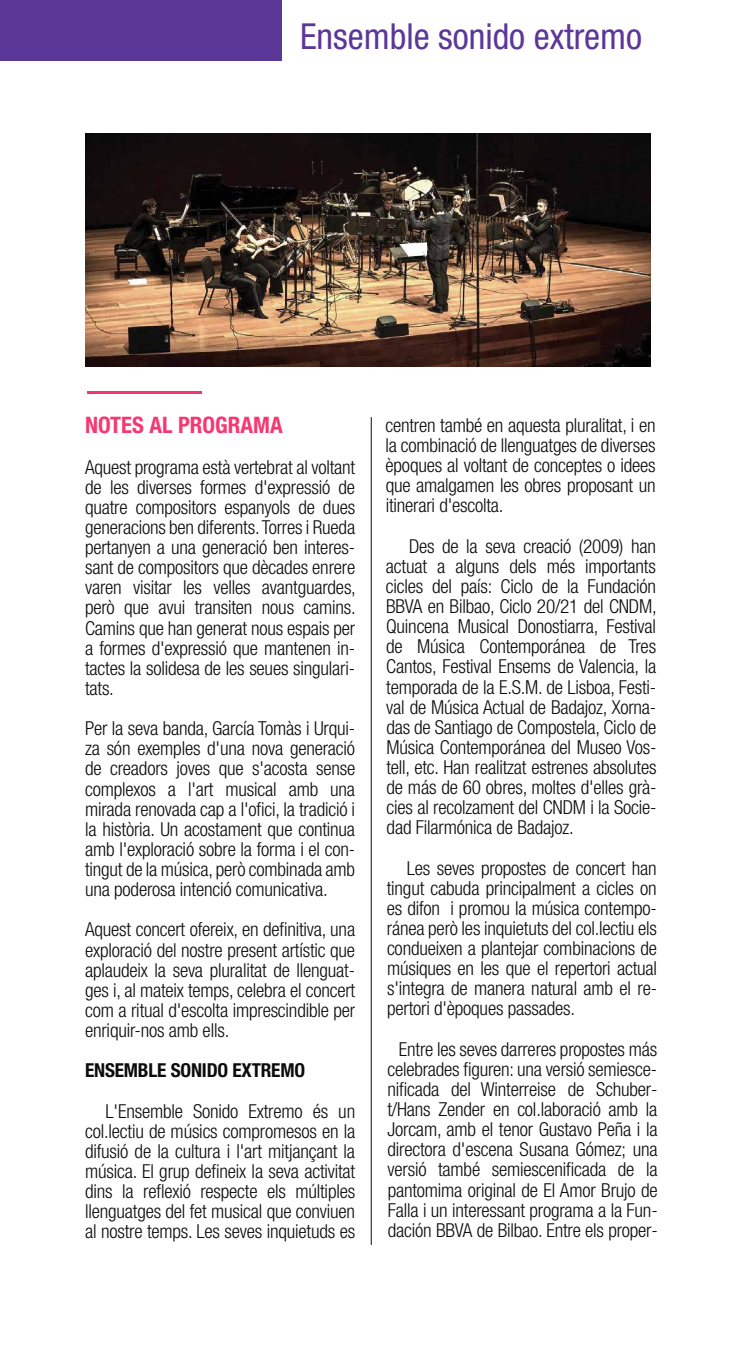
<style>
.page{position:relative;width:737px;height:1347px;background:#fff}
.page>*{position:absolute;margin:0;border:0;box-sizing:border-box;transform-origin:0 0}
.t1{font:condensed 35.88px "Helvetica Neue LT Std";color:#5b3797}
.t2{font:700 condensed 22.75px "Helvetica Neue LT Std";color:#f63771}
.t3{font:300 condensed 19.25px/20.1px "Helvetica Neue LT Std";letter-spacing:-.01em;color:#0d0c0d;text-align:justify}
.t4{font:700 condensed 19.25px "Helvetica Neue LT Std";letter-spacing:-.01em;color:#0d0c0d}
</style>
<div class="page">
<div style="left:0;top:0;width:281px;height:61px;background:#5b3797"></div>
<hr style="left:87px;top:391px;width:115px;height:2px;background:#f53771">
<hr style="left:371px;top:417px;width:1px;height:828px;background:#0d0c0d">
<img style="left:85px;top:133px;width:565px;height:233px">
<h1 class="t1" style="left:300px;top:15px;width:343px">Ensemble sonido extremo</h1>
<p class="t2" style="left:85px;top:411px;width:199px">NOTES AL PROGRAMA</p>
<p class="t3" style="left:85px;top:457px;width:272px">Aquest programa està vertebrat al voltant de les diverses formes d'expressió de quatre compositors espanyols de dues generacions ben diferents. Torres i Rueda pertanyen a una generació ben interes&shy;sant de compositors que dècades enrere varen visitar les velles avantguardes, però que avui transiten nous camins.<br>Camins que han generat nous espais per a formes d'expressió que mantenen in&shy;tactes la solidesa de les seues singulari&shy;tats.</p>
<p class="t3" style="left:85px;top:718px;width:271px">Per la seva banda, García Tomàs i Urqui&shy;za són exemples d'una nova generació de creadors joves que s'acosta sense complexos a l'art musical amb una mirada renovada cap a l'ofici, la tradició i la història. Un acostament que continua amb l'exploració sobre la forma i el con&shy;tingut de la música, però combinada amb una poderosa intenció comunicativa.</p>
<p class="t3" style="left:85px;top:919px;width:271px">Aquest concert ofereix, en definitiva, una exploració del nostre present artístic que aplaudeix la seva pluralitat de llenguat&shy;ges i, al mateix temps, celebra el concert com a ritual d'escolta imprescindible per enriquir-nos amb ells.</p>
<p class="t4" style="left:85px;top:1059px;width:221px">ENSEMBLE SONIDO EXTREMO</p>
<p class="t3" style="left:85px;top:1100px;width:271px;text-indent:21px">L'Ensemble Sonido Extremo és un col.lectiu de músics compromesos en la difusió de la cultura i l'art mitjançant la música. El grup defineix la seva activitat dins la reflexió respecte els múltiples llenguatges del fet musical que conviuen al nostre temps. Les seves inquietuds es</p>
<p class="t3" style="left:385px;top:415px;width:272px">centren també en aquesta pluralitat, i en la combinació de llenguatges de diverses èpoques al voltant de conceptes o idees que amalgamen les obres proposant un itinerari d'escolta.</p>
<p class="t3" style="left:386px;top:536px;width:272px;text-indent:23px">Des de la seva creació (2009) han actuat a alguns dels més importants cicles del país: Ciclo de la Fundación BBVA en Bilbao, Ciclo 20/21 del CNDM, Quincena Musical Donostiarra, Festival de Música Contemporánea de Tres Cantos, Festival Ensems de Valencia, la temporada de la E.S.M. de Lisboa, Festi&shy;val de Música Actual de Badajoz, Xorna&shy;das de Santiago de Compostela, Ciclo de Música Contemporánea del Museo Vos&shy;tell, etc. Han realitzat estrenes absolutes de más de 60 obres, moltes d'elles grà&shy;cies al recolzament del CNDM i la Socie&shy;dad Filarmónica de Badajoz.</p>
<p class="t3" style="left:387px;top:857px;width:272px;text-indent:20px">Les seves propostes de concert han tingut cabuda principalment a cicles on es difon i promou la música contempo&shy;ránea però les inquietuts del col.lectiu els condueixen a plantejar combinacions de músiques en les que el repertori actual s'integra de manera natural amb el re&shy;pertori d'èpoques passades.</p>
<p class="t3" style="left:387px;top:1039px;width:272px;text-align:center">Entre les seves darreres propostes más celebrades figuren: una versió semiesce&shy;nificada del Winterreise de Schuber&shy;t/Hans Zender en col.laboració amb la Jorcam, amb el tenor Gustavo Peña i la directora d'escena Susana Gómez; una versió també semiescenificada de la pantomima original de El Amor Brujo de Falla i un interessant programa a la Fun&shy;dación BBVA de Bilbao. Entre els proper-</p>
</div>
